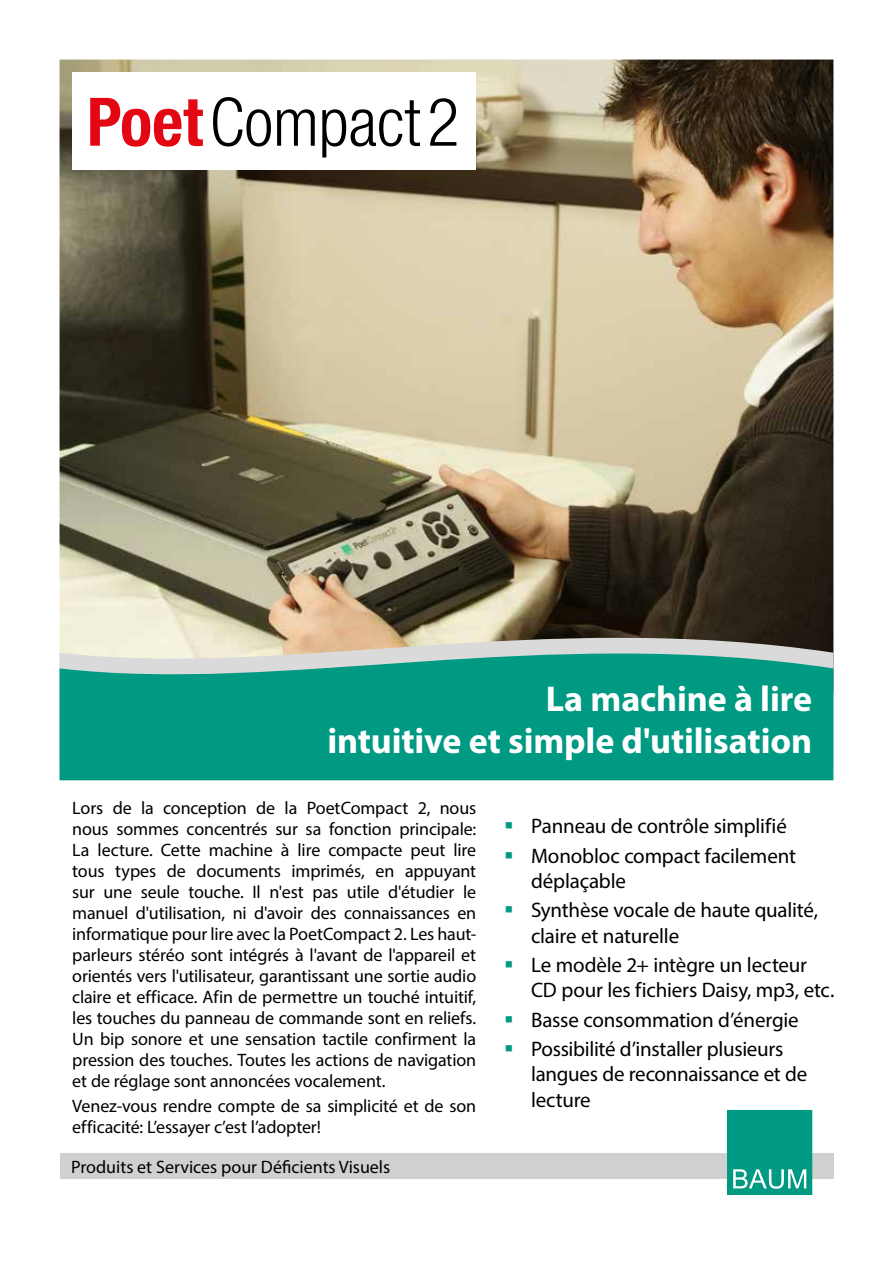
<style>
.page{position:relative;width:893px;height:1263px;background:#fff}
.page>*{position:absolute;margin:0;border:0;box-sizing:border-box;transform-origin:0 0}
.t1{font:700 36px/42px "Myriad Pro";letter-spacing:-.005em;color:#fff;text-align:right}
.t2{font:21px/29.4px "Myriad Pro";letter-spacing:-.01em;color:#000}
.t3{font:18px/21px "Myriad Pro";letter-spacing:-.005em;color:#000;text-align:justify}
</style>
<div class="page">
<div style="left:60px;top:1153px;width:773px;height:25px;background:#d0d0d0"></div>
<div style="left:728px;top:1110px;width:84px;height:84px;background:#009982"></div>
<div style="left:727px;top:1110px;width:85px;height:85px;border:1px solid #009982"></div>
<svg style="left:733px;top:1169px;width:73px;height:20px"></svg>
<img style="left:60px;top:60px;width:773px;height:549px">
<div style="left:72px;top:72px;width:404px;height:98px;background:#fff"></div>
<svg style="left:90px;top:98px;width:113px;height:49px"></svg>
<svg style="left:213px;top:97px;width:58px;height:50px"></svg>
<svg style="left:277px;top:109px;width:38px;height:37px"></svg>
<svg style="left:322px;top:100px;width:98px;height:57px"></svg>
<svg style="left:430px;top:98px;width:26px;height:48px"></svg>
<svg style="left:60px;top:609px;width:773px;height:15px;background:#827761"></svg>
<svg style="left:60px;top:624px;width:773px;height:156px;background:#30a08b"></svg>
<h1 class="t1" style="left:327px;top:677px;width:486px">La machine à lire<br>intuitive et simple d'utilisation</h1>
<p class="t3" style="left:72px;top:797px;width:405px">Lors de la conception de la PoetCompact 2, nous nous sommes concentrés sur sa fonction principale:<br>La lecture. Cette machine à lire compacte peut lire tous types de documents imprimés, en appuyant sur une seule touche. Il n'est pas utile d'étudier le manuel d'utilisation, ni d'avoir des connaissances en informatique pour lire avec la PoetCompact 2. Les haut&shy;parleurs stéréo sont intégrés à l'avant de l'appareil et orientés vers l'utilisateur, garantissant une sortie audio claire et efficace. Afin de permettre un touché intuitif, les touches du panneau de commande sont en reliefs.<br>Un bip sonore et une sensation tactile confirment la pression des touches. Toutes les actions de navigation et de réglage sont annoncées vocalement.</p>
<p class="t3" style="left:72px;top:1096px;width:405px">Venez-vous rendre compte de sa simplicité et de son efficacité: L’essayer c’est l’adopter!</p>
<p class="t3" style="left:71px;top:1156px;width:321px">Produits et Services pour Déficients Visuels</p>
<p class="t2" style="left:531px;top:811px;width:266px">Panneau de contrôle simplifié<br>Monobloc compact facilement</p>
<p class="t2" style="left:531px;top:866px;width:288px">déplaçable<br>Synthèse vocale de haute qualité,</p>
<p class="t2" style="left:531px;top:920px;width:278px">claire et naturelle<br>Le modèle 2+ intègre un lecteur</p>
<p class="t2" style="left:531px;top:975px;width:305px">CD pour les fichiers Daisy, mp3, etc.<br>Basse consommation d’énergie<br>Possibilité d’installer plusieurs</p>
<p class="t2" style="left:531px;top:1061px;width:278px;line-height:25.2px">langues de reconnaissance et de lecture</p>
</div>
